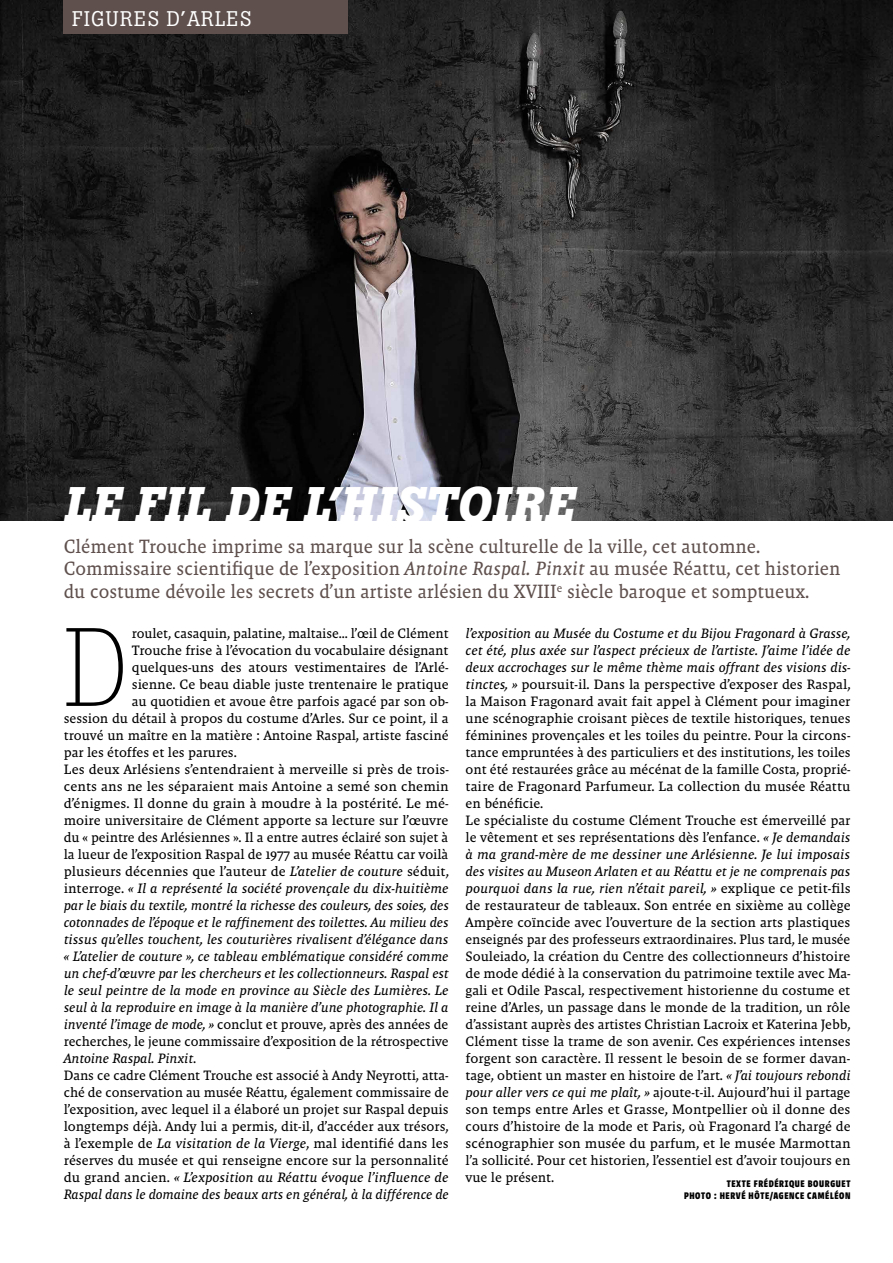
<style>
.page{position:relative;width:893px;height:1263px;background:#fff}
.page>*{position:absolute;margin:0;border:0;box-sizing:border-box;transform-origin:0 0}
.t1{font:300 110.1px "Boton";color:#000}
.t2{font:italic 700 49.5px "Boton";letter-spacing:.03em;color:#fff}
.t3{font:21px "Boton";letter-spacing:.06em;color:#fff}
.t4{font:19.5px/22.5px "Malaga OT";color:#5f504d;scale:.95 1}
.t5{font:13.8px/17px "Malaga OT";letter-spacing:-.005em;color:#000}
.t6{font:italic 13.8px "Malaga OT";letter-spacing:-.015em;color:#000}
.t7{font:700 10.5px/12px "Urbana";letter-spacing:.065em;color:#000;text-align:right;scale:.95 1}
.s1{font-style:italic}
.s2{font-style:normal}
</style>
<div class="page">
<img style="left:0;top:0;width:893px;height:521px">
<div style="left:64px;top:0;width:284px;height:34px;background:#5f504d"></div>
<h3 class="t3" style="left:72px;top:6px;width:181px">FIGURES D’ARLES</h3>
<h2 class="t2" style="left:64px;top:475px;width:511px">LE FIL DE L’HISTOIRE</h2>
<p class="t4" style="left:64px;top:535px;width:819px">Clément Trouche imprime sa marque sur la scène culturelle de la ville, cet automne.<br>Commissaire scientifique de l’exposition <span class="s1">Antoine Raspal. Pinxit</span> au musée Réattu, cet historien du costume dévoile les secrets d’un artiste arlésien du XVIII<sup>e</sup> siècle baroque et somptueux.</p>
<h1 class="t1" style="left:64px;top:602px;width:66px">D</h1>
<p class="t5" style="left:132px;top:625px;width:318px">roulet, casaquin, palatine, maltaise... l’œil de Clément</p>
<p class="t5" style="left:466px;top:625px;width:387px"><span class="s1">l’exposition au Musée du Costume et du Bijou Fragonard à Grasse, cet été, plus axée sur l’aspect précieux de l’artiste. J’aime l’idée de deux accrochages sur le même thème mais offrant des visions dis&shy;tinctes, »</span> poursuit-il. Dans la perspective d’exposer des Raspal, la Maison Fragonard avait fait appel à Clément pour imaginer une scénographie croisant pièces de textile historiques, tenues féminines provençales et les toiles du peintre. Pour la circons&shy;tance empruntées à des particuliers et des institutions, les toiles ont été restaurées grâce au mécénat de la famille Costa, proprié&shy;taire de Fragonard Parfumeur. La collection du musée Réattu en bénéficie.<br>Le spécialiste du costume Clément Trouche est émerveillé par le vêtement et ses représentations dès l’enfance. <span class="s1">« Je demandais à ma grand-mère de me dessiner une Arlésienne. Je lui imposais des visites au Museon Arlaten et au Réattu et je ne comprenais pas pourquoi dans la rue, rien n’était pareil, »</span> explique ce petit-fils de restaurateur de tableaux. Son entrée en sixième au collège Ampère coïncide avec l’ouverture de la section arts plastiques enseignés par des professeurs extraordinaires. Plus tard, le musée Souleiado, la création du Centre des collectionneurs d’histoire de mode dédié à la conservation du patrimoine textile avec Ma&shy;gali et Odile Pascal, respectivement historienne du costume et reine d’Arles, un passage dans le monde de la tradition, un rôle d’assistant auprès des artistes Christian Lacroix et Katerina Jebb, Clément tisse la trame de son avenir. Ces expériences intenses forgent son caractère. Il ressent le besoin de se former davan&shy;tage, obtient un master en histoire de l’art. <span class="s1">« J’ai toujours rebondi pour aller vers ce qui me plaît, »</span> ajoute-t-il. Aujourd’hui il partage son temps entre Arles et Grasse, Montpellier où il donne des cours d’histoire de la mode et Paris, où Fragonard l’a chargé de scénographier son musée du parfum, et le musée Marmottan l’a sollicité. Pour cet historien, l’essentiel est d’avoir toujours en vue le présent.</p>
<p class="t5" style="left:132px;top:642px;width:318px">Trouche frise à l’évocation du vocabulaire désignant</p>
<p class="t5" style="left:132px;top:659px;width:318px">quelques-uns des atours vestimentaires de l’Arlé-</p>
<p class="t5" style="left:132px;top:676px;width:318px">sienne. Ce beau diable juste trentenaire le pratique</p>
<p class="t5" style="left:132px;top:693px;width:318px">au quotidien et avoue être parfois agacé par son ob-</p>
<p class="t5" style="left:64px;top:710px;width:386px">session du détail à propos du costume d’Arles. Sur ce point, il a</p>
<p class="t5" style="left:64px;top:727px;width:386px">trouvé un maître en la matière : Antoine Raspal, artiste fasciné</p>
<p class="t5" style="left:64px;top:744px;width:175px">par les étoffes et les parures.</p>
<p class="t5" style="left:64px;top:761px;width:387px">Les deux Arlésiens s’entendraient à merveille si près de trois-</p>
<p class="t5" style="left:64px;top:778px;width:387px">cents ans ne les séparaient mais Antoine a semé son chemin</p>
<p class="t5" style="left:64px;top:795px;width:386px">d’énigmes. Il donne du grain à moudre à la postérité. Le mé-</p>
<p class="t5" style="left:64px;top:812px;width:386px">moire universitaire de Clément apporte sa lecture sur l’œuvre</p>
<p class="t5" style="left:64px;top:829px;width:386px">du « peintre des Arlésiennes ». Il a entre autres éclairé son sujet à</p>
<p class="t5" style="left:64px;top:846px;width:386px">la lueur de l’exposition Raspal de 1977 au musée Réattu car voilà</p>
<p class="t5" style="left:64px;top:863px;width:387px">plusieurs décennies que l’auteur de <span class="s1">L’atelier de couture</span> séduit,</p>
<p class="t6" style="left:64px;top:880px;width:386px"><span class="s2">interroge.</span> « Il a représenté la société provençale du dix-huitième</p>
<p class="t6" style="left:64px;top:897px;width:387px">par le biais du textile, montré la richesse des couleurs, des soies, des</p>
<p class="t6" style="left:64px;top:914px;width:386px">cotonnades de l’époque et le raffinement des toilettes. Au milieu des</p>
<p class="t6" style="left:64px;top:931px;width:386px">tissus qu’elles touchent, les couturières rivalisent d’élégance dans</p>
<p class="t6" style="left:64px;top:948px;width:386px">« L’atelier de couture », ce tableau emblématique considéré comme</p>
<p class="t6" style="left:64px;top:965px;width:387px">un chef-d’œuvre par les chercheurs et les collectionneurs. Raspal est</p>
<p class="t6" style="left:64px;top:982px;width:386px">le seul peintre de la mode en province au Siècle des Lumières. Le</p>
<p class="t6" style="left:64px;top:999px;width:386px">seul à la reproduire en image à la manière d’une photographie. Il a</p>
<p class="t5" style="left:64px;top:1016px;width:386px"><span class="s1">inventé l’image de mode, »</span> conclut et prouve, après des années de</p>
<p class="t5" style="left:64px;top:1033px;width:386px">recherches, le jeune commissaire d’exposition de la rétrospective</p>
<p class="t6" style="left:64px;top:1050px;width:134px">Antoine Raspal. Pinxit<span class="s2">.</span></p>
<p class="t5" style="left:64px;top:1067px;width:386px">Dans ce cadre Clément Trouche est associé à Andy Neyrotti, atta-</p>
<p class="t5" style="left:64px;top:1084px;width:386px">ché de conservation au musée Réattu, également commissaire de</p>
<p class="t5" style="left:64px;top:1101px;width:386px">l’exposition, avec lequel il a élaboré un projet sur Raspal depuis</p>
<p class="t5" style="left:64px;top:1118px;width:386px">longtemps déjà. Andy lui a permis, dit-il, d’accéder aux trésors,</p>
<p class="t5" style="left:64px;top:1135px;width:386px">à l’exemple de <span class="s1">La visitation de la Vierge</span>, mal identifié dans les</p>
<p class="t5" style="left:64px;top:1152px;width:386px">réserves du musée et qui renseigne encore sur la personnalité</p>
<p class="t6" style="left:64px;top:1169px;width:386px"><span class="s2">du grand ancien.</span> « L’exposition au Réattu évoque l’influence de</p>
<p class="t6" style="left:64px;top:1186px;width:387px">Raspal dans le domaine des beaux arts en général, à la différence de</p>
<p class="t7" style="left:684px;top:1178px;width:177px">TEXTE FRÉDÉRIQUE BOURGUET<br>PHOTO : HERVÉ HÔTE/AGENCE CAMÉLÉON</p>
</div>
